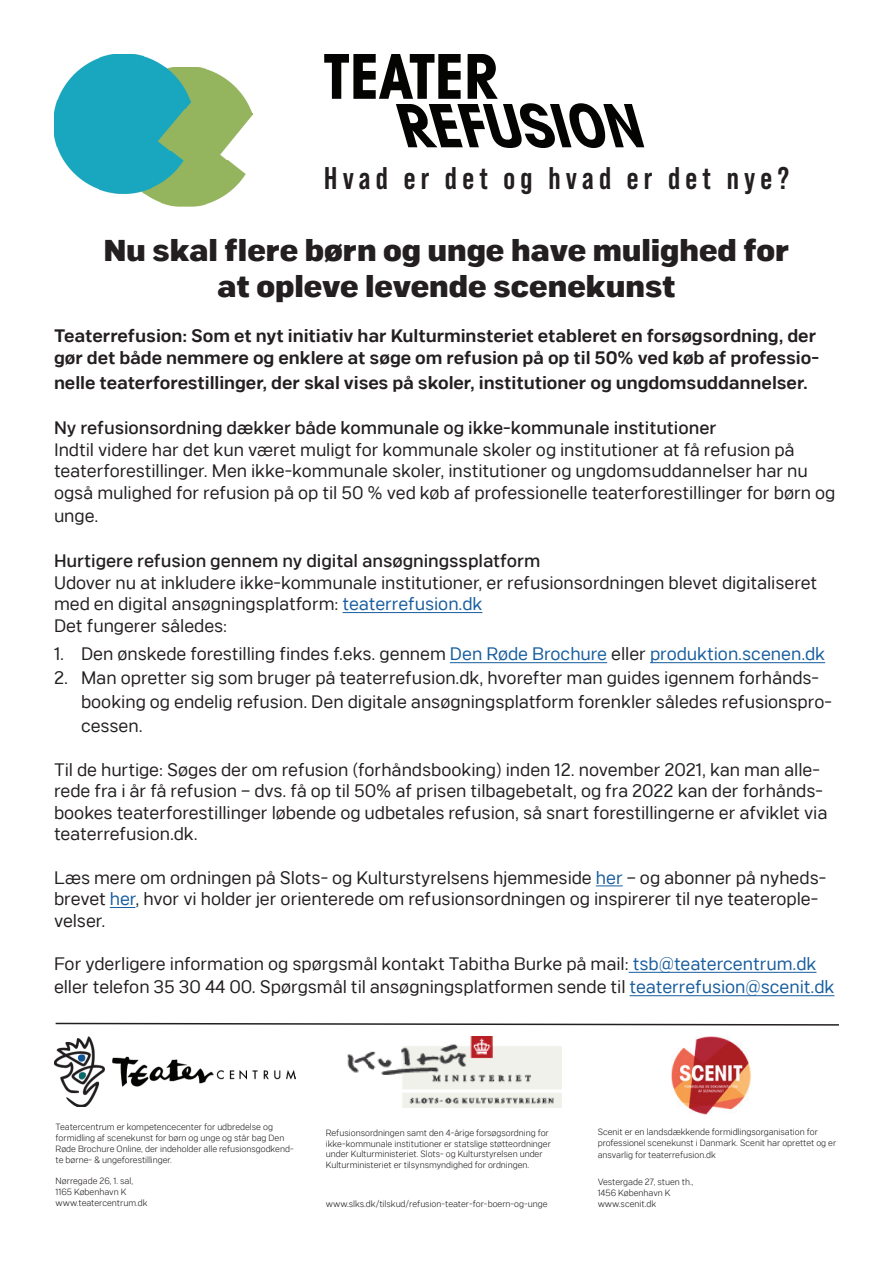
<style>
.page{position:relative;width:893px;height:1263px;background:#fff}
.page>*{position:absolute;margin:0;border:0;box-sizing:border-box;transform-origin:0 0}
.t1{font:700 31.35px "Bebas Neue Pro";letter-spacing:.17em;color:#231f20}
.t2{font:800 30px/36px "Marsden";color:#231f20;text-align:center}
.t3{font:18px/21.6px "Marsden";color:#231f20}
.t4{font:600 18px/21.6px "Marsden";color:#231f20}
.t5{font:500 18px "Marsden";color:#231f20}
.t6{font:300 9px/10.8px "Marsden";color:#231f20}
.s1{color:#175d9e}
</style>
<div class="page">
<svg style="left:324px;top:54px;width:320px;height:94px"></svg>
<hr style="left:343px;top:612px;width:139px;height:1px;background:#175d9e">
<hr style="left:450px;top:662px;width:157px;height:1px;background:#175d9e">
<hr style="left:650px;top:662px;width:175px;height:1px;background:#175d9e">
<svg style="left:596px;top:885px;width:27px;height:1px"></svg>
<svg style="left:110px;top:907px;width:25px;height:1px"></svg>
<hr style="left:629px;top:972px;width:187px;height:1px;background:#175d9e">
<hr style="left:629px;top:995px;width:205px;height:1px;background:#175d9e">
<img style="left:672px;top:1037px;width:79px;height:78px">
<img style="left:54px;top:1037px;width:241px;height:70px">
<img style="left:190px;top:67px;width:62px;height:93px">
<img style="left:145px;top:194px;width:16px;height:9px">
<img style="left:161px;top:160px;width:85px;height:47px">
<img style="left:57px;top:54px;width:88px;height:46px">
<img style="left:145px;top:56px;width:20px;height:11px">
<img style="left:54px;top:100px;width:62px;height:94px">
<img style="left:116px;top:67px;width:74px;height:127px">
<img style="left:347px;top:1037px;width:214px;height:71px">
<svg style="left:55px;top:1022px;width:784px;height:4px"></svg>
<h1 class="t1" style="left:324px;top:160px;width:466px">Hvad er det og hvad er det nye?</h1>
<h2 class="t2" style="left:104px;top:234px;width:687px">Nu skal flere børn og unge have mulighed for at opleve levende scenekunst</h2>
<p class="t4" style="left:54px;top:326px;width:766px">Teaterrefusion: Som et nyt initiativ har Kulturminsteriet etableret en forsøgsordning, der gør det både nemmere og enklere at søge om refusion på op til 50% ved køb af professio-</p>
<p class="t4" style="left:54px;top:372px;width:755px">nelle teaterforestillinger, der skal vises på skoler, institutioner og ungdomsuddannelser.</p>
<p class="t5" style="left:54px;top:418px;width:664px">Ny refusionsordning dækker både kommunale og ikke-kommunale institutioner</p>
<p class="t3" style="left:54px;top:439px;width:783px">Indtil videre har det kun været muligt for kommunale skoler og institutioner at få refusion på teater forestillinger. Men ikke-kommunale skoler, institutioner og ungdomsuddannelser har nu også mulighed for refusion på op til 50 % ved køb af professionelle teaterforestillinger for børn og</p>
<p class="t3" style="left:54px;top:505px;width:46px">unge.</p>
<p class="t5" style="left:54px;top:551px;width:488px">Hurtigere refusion gennem ny digital ansøgningssplatform</p>
<p class="t3" style="left:54px;top:572px;width:765px">Udover nu at inkludere ikke-kommunale institutioner, er refusionsordningen blevet digitaliseret med en digital ansøgningsplatform: <span class="s1">teaterrefusion.dk<br></span>Det fungerer således:</p>
<p class="t3" style="left:54px;top:644px;width:773px">1. Den ønskede forestilling findes f.eks. gennem <span class="s1">Den Røde Brochure</span> eller <span class="s1">produktion.scenen.dk</span></p>
<p class="t3" style="left:81px;top:666px;width:752px;line-height:24px;text-indent:-27px">2. Man opretter sig som bruger på teaterrefusion.dk, hvorefter man guides igennem forhånds&shy;booking og endelig refusion. Den digitale ansøgningsplatform forenkler således refusionspro&shy;cessen.</p>
<p class="t3" style="left:54px;top:759px;width:775px">Til de hurtige: Søges der om refusion (forhåndsbooking) inden 12. november 2021, kan man alle&shy;rede fra i år få refusion – dvs. få op til 50% af prisen tilbagebetalt, og fra 2022 kan der forhånds&shy;bookes teaterforestillinger løbende og udbetales refusion, så snart forestillingerne er afviklet via teater refusion.dk.</p>
<p class="t3" style="left:54px;top:867px;width:774px">Læs mere om ordningen på Slots- og Kulturstyrelsens hjemmeside <span class="s1">her</span> – og abonner på nyheds&shy;brevet <span class="s1">her</span>, hvor vi holder jer orienterede om refusionsordningen og inspirerer til nye teaterople&shy;velser.</p>
<p class="t3" style="left:54px;top:952px;width:782px;line-height:23.4px">For yderligere information og spørgsmål kontakt Tabitha Burke på mail: <span class="s1">tsb@teatercentrum.dk </span>eller telefon 35 30 44 00. Spørgsmål til ansøgningsplatformen sende til <span class="s1">teaterrefusion@scenit.dk</span></p>
<p class="t6" style="left:56px;top:1122px;width:240px">Teatercentrum er kompetencecenter for udbredelse og formidling af scenekunst for børn og unge og står bag Den Røde Brochure Online, der indeholder alle refusionsgodkend&shy;te børne- &amp; ungeforestillinger.</p>
<p class="t6" style="left:56px;top:1176px;width:93px">Nørregade 26, 1. sal,<br>1165 København K www.teatercentrum.dk</p>
<p class="t6" style="left:326px;top:1127px;width:227px">Refusionsordningen samt den 4-årige forsøgsordning for ikke-kommunale institutioner er statslige støtteordninger under Kulturministeriet. Slots- og Kulturstyrelsen under Kulturministeriet er tilsynsmyndighed for ordningen.</p>
<p class="t6" style="left:326px;top:1198px;width:223px">www.slks.dk/tilskud/refusion-teater-for-boern-og-unge</p>
<p class="t6" style="left:598px;top:1126px;width:240px">Scenit er en landsdækkende formidlingsorganisation for professionel scenekunst i Danmark. Scenit har oprettet og er</p>
<p class="t6" style="left:598px;top:1150px;width:120px">ansvarlig for teaterrefusion.dk</p>
<p class="t6" style="left:598px;top:1177px;width:98px">Vestergade 27, stuen th.,<br>1456 København K www.scenit.dk</p>
</div>
